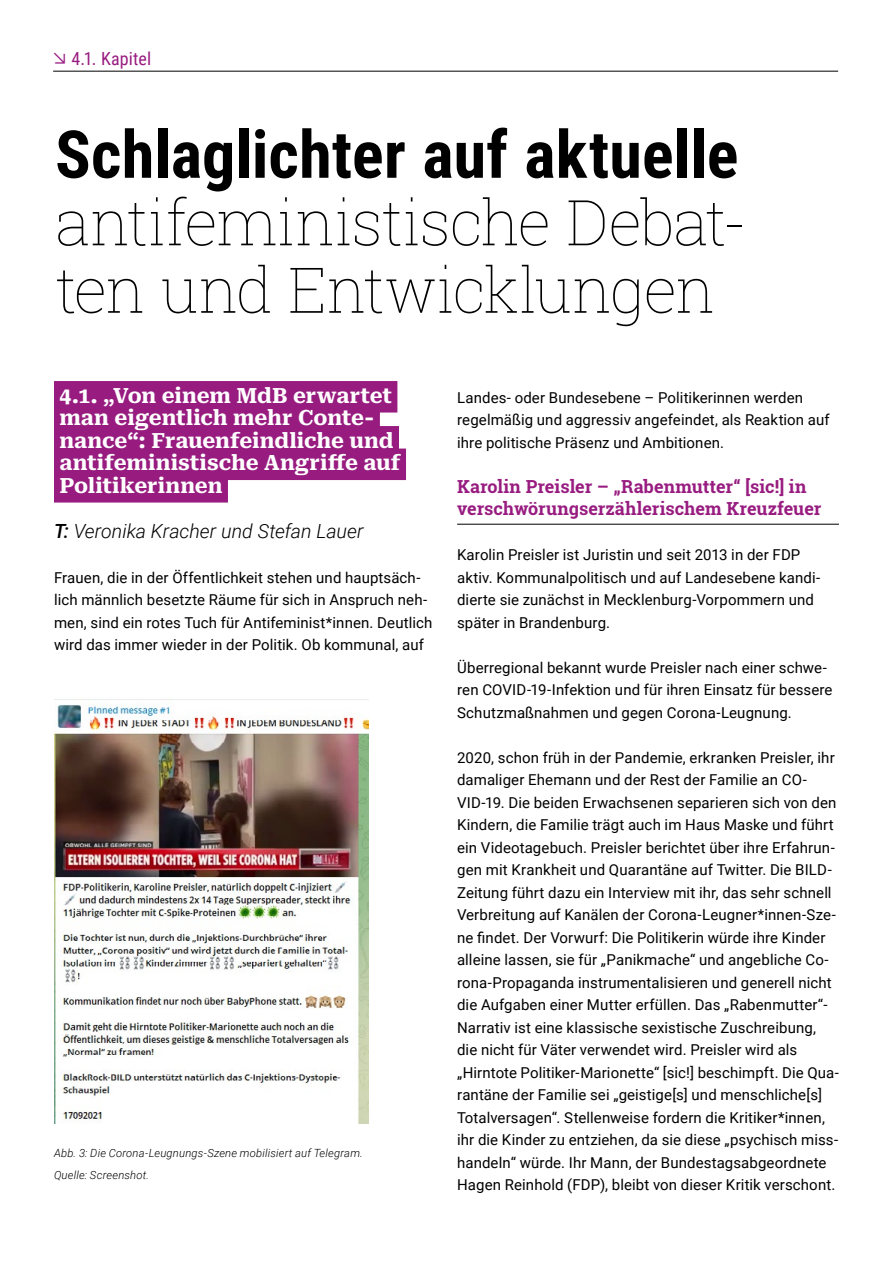
<style>
.page{position:relative;width:893px;height:1263px;background:#fff}
.page>*{position:absolute;margin:0;border:0;box-sizing:border-box;transform-origin:0 0}
.t1{font:700 66px "Roboto Condensed";color:#000}
.t2{font:100 63px/67.5px "Roboto Slab";letter-spacing:-.025em;color:#000}
.t3{font:700 21px/22.5px "Roboto Serif";letter-spacing:-.005em;color:#fff}
.t4{font:italic 300 19.5px "Roboto";color:#000}
.t5{font:700 18px/22.5px "Roboto Slab";color:#981c80}
.t6{font:18px "Roboto Condensed";letter-spacing:.01em;color:#981c80}
.t7{font:15px/22.5px "Roboto";letter-spacing:.005em;color:#000}
.t8{font:italic 300 11.25px/22.5px "Roboto";letter-spacing:.015em;color:#000}
.s1{font-family:"Mint Grotesk Regular V131"}
.s2{font-weight:500}
</style>
<div class="page">
<div style="left:54px;top:381px;width:343px;height:32px;background:#981c80"></div>
<div style="left:54px;top:404px;width:326px;height:31px;background:#981c80"></div>
<div style="left:54px;top:426px;width:345px;height:32px;background:#981c80"></div>
<div style="left:54px;top:449px;width:352px;height:31px;background:#981c80"></div>
<div style="left:54px;top:471px;width:174px;height:32px;background:#981c80"></div>
<hr style="left:457px;top:524px;width:382px;height:1px;background:#000">
<img style="left:54px;top:699px;width:315px;height:424px">
<hr style="left:53px;top:71px;width:785px;height:1px;background:#000">
<p class="t6" style="left:53px;top:46px;width:100px"><span class="s1">↘</span> 4.1. Kapitel</p>
<h1 class="t1" style="left:55px;top:108px;width:685px">Schlaglichter auf aktuelle</h1>
<h2 class="t2" style="left:55px;top:187px;width:693px">antifeministische Debat&shy;ten und Entwicklungen</h2>
<h3 class="t3" style="left:59px;top:382px;width:343px">4.1. „Von einem MdB erwartet man eigentlich mehr Conte&shy;nance“: Frauenfeindliche und antifeministische Angriffe auf<br>Politikerinnen</h3>
<h3 class="t4" style="left:54px;top:517px;width:311px"><span class="s2">T:</span> Veronika Kracher und Stefan Lauer</h3>
<p class="t7" style="left:54px;top:566px;width:380px">Frauen, die in der Öffentlichkeit stehen und hauptsäch&shy;lich männlich besetzte Räume für sich in Anspruch neh&shy;men, sind ein rotes Tuch für Antifeminist*innen. Deutlich wird das immer wieder in der Politik. Ob kommunal, auf</p>
<p class="t8" style="left:54px;top:1141px;width:310px">Abb. 3: Die Corona-Leugnungs-Szene mobilisiert auf Telegram.<br>Quelle: Screenshot.</p>
<p class="t7" style="left:457px;top:386px;width:374px">Landes- oder Bundesebene – Politikerinnen werden regelmäßig und aggressiv angefeindet, als Reaktion auf ihre politische Präsenz und Ambitionen.</p>
<p class="t5" style="left:457px;top:475px;width:366px">Karolin Preisler – „Rabenmutter“ [sic!] in verschwörungserzählerischem Kreuzfeuer</p>
<p class="t7" style="left:457px;top:543px;width:365px">Karolin Preisler ist Juristin und seit 2013 in der FDP aktiv. Kommunalpolitisch und auf Landesebene kandi&shy;dierte sie zunächst in Mecklenburg-Vorpommern und später in Brandenburg.</p>
<p class="t7" style="left:457px;top:656px;width:377px">Überregional bekannt wurde Preisler nach einer schwe&shy;ren COVID-19-Infektion und für ihren Einsatz für bessere<br>Schutzmaßnahmen und gegen Corona-Leugnung.</p>
<p class="t7" style="left:457px;top:746px;width:383px">2020, schon früh in der Pandemie, erkranken Preisler, ihr damaliger Ehemann und der Rest der Familie an CO-VID-19. Die beiden Erwachsenen separieren sich von den Kindern, die Familie trägt auch im Haus Maske und führt ein Videotagebuch. Preisler berichtet über ihre Erfahrun&shy;gen mit Krankheit und Quarantäne auf Twitter. Die BILD-Zeitung führt dazu ein Interview mit ihr, das sehr schnell Verbreitung auf Kanälen der Corona-Leugner*innen-Sze&shy;ne findet. Der Vorwurf: Die Politikerin würde ihre Kinder alleine lassen, sie für „Panikmache“ und angebliche Co&shy;rona-Propaganda instrumentalisieren und generell nicht die Aufgaben einer Mutter erfüllen. Das „Rabenmutter“- Narrativ ist eine klassische sexistische Zuschreibung, die nicht für Väter verwendet wird. Preisler wird als „Hirntote Politiker-Marionette“ [sic!] beschimpft. Die Qua&shy;rantäne der Familie sei „geistige[s] und menschliche[s] Totalversagen“. Stellenweise fordern die Kritiker*innen, ihr die Kinder zu entziehen, da sie diese „psychisch miss&shy;handeln“ würde. Ihr Mann, der Bundestagsabgeordnete Hagen Reinhold (FDP), bleibt von dieser Kritik verschont.</p>
</div>
